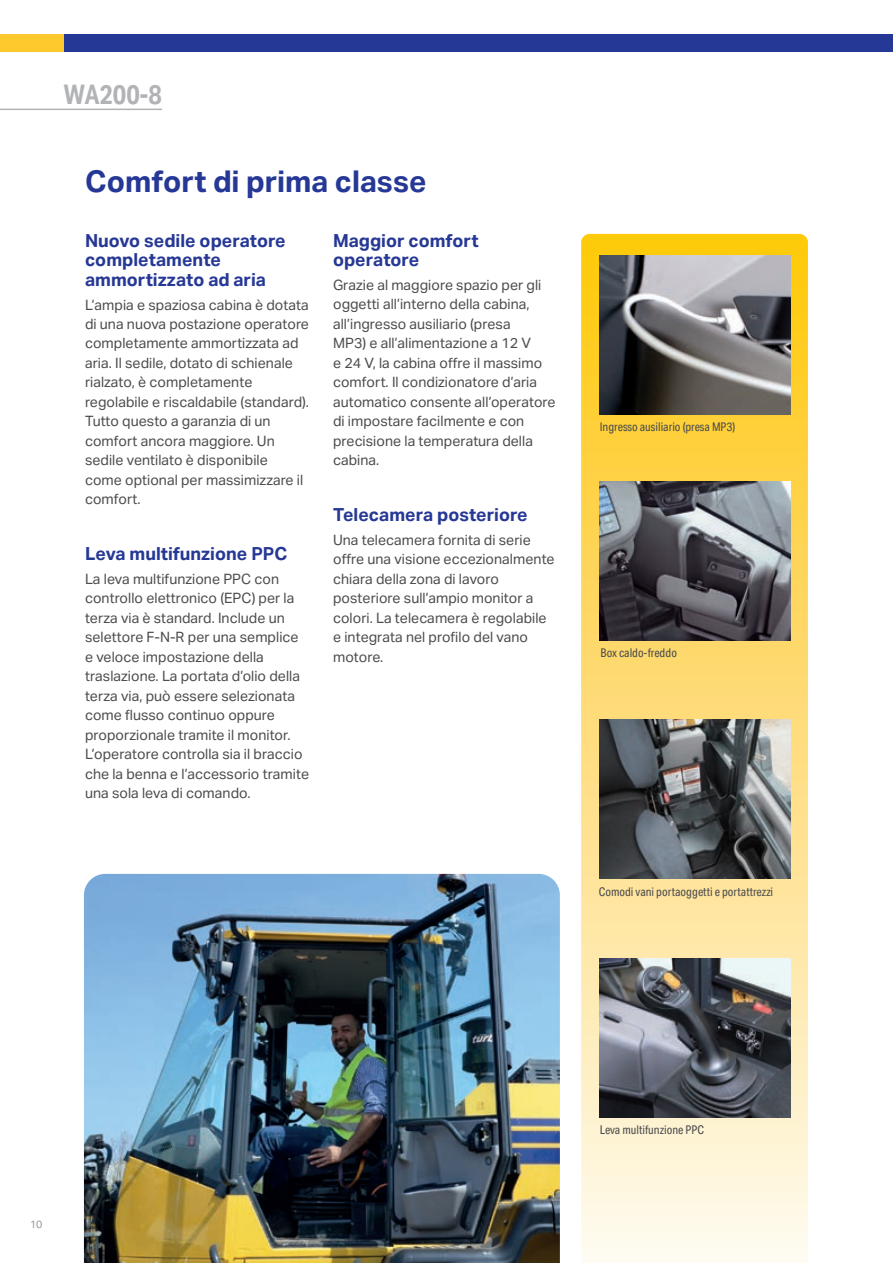
<style>
.page{position:relative;width:893px;height:1263px;background:#fff}
.page>*{position:absolute;margin:0;border:0;box-sizing:border-box;transform-origin:0 0}
.t1{font:700 30px "Aktiv Grotesk";color:#263895}
.t2{font:700 27px "Aktiv Grotesk Cd";color:#b2b3b7}
.t3{font:700 18px/19.5px "Aktiv Grotesk";color:#263895}
.t4{font:14.25px/19.5px "Aktiv Grotesk";color:#4b4c4d}
.t5{font:12px "Aktiv Grotesk Cd";color:#4b4c4d}
.t6{font:10.5px "Aktiv Grotesk";color:#939598}
</style>
<div class="page">
<svg style="left:581px;top:234px;width:227px;height:1029px;background:#fbe08e"></svg>
<img style="left:600px;top:958px;width:190px;height:159px">
<img style="left:600px;top:720px;width:190px;height:159px">
<img style="left:84px;top:874px;width:476px;height:389px">
<img style="left:600px;top:481px;width:190px;height:159px">
<img style="left:600px;top:255px;width:190px;height:159px">
<hr style="left:0;top:109px;width:162px;height:1px;background:#b2b3b7">
<div style="left:0;top:34px;width:143px;height:17px;background:#fec92d"></div>
<div style="left:64px;top:34px;width:829px;height:17px;background:#263895"></div>
<h2 class="t2" style="left:64px;top:79px;width:100px">WA200-8</h2>
<h1 class="t1" style="left:85px;top:164px;width:343px">Comfort di prima classe</h1>
<p class="t3" style="left:85px;top:231px;width:202px">Nuovo sedile operatore completamente ammortizzato ad aria</p>
<p class="t4" style="left:85px;top:295px;width:226px">L’ampia e spaziosa cabina è dotata di una nuova postazione operatore completamente ammortizzata ad aria. Il sedile, dotato di schienale rialzato, è completamente regolabile e riscaldabile (standard).<br>Tutto questo a garanzia di un comfort ancora maggiore. Un sedile ventilato è disponibile<br>come optional per massimizzare il comfort.</p>
<p class="t3" style="left:333px;top:505px;width:196px">Telecamera posteriore</p>
<p class="t4" style="left:333px;top:530px;width:223px">Una telecamera fornita di serie offre una visione eccezionalmente chiara della zona di lavoro posteriore sull’ampio monitor a colori. La telecamera è regolabile e integrata nel profilo del vano motore.</p>
<p class="t3" style="left:333px;top:231px;width:147px">Maggior comfort operatore</p>
<p class="t4" style="left:333px;top:275px;width:224px">Grazie al maggiore spazio per gli oggetti all’interno della cabina, all’ingresso ausiliario (presa<br>MP3) e all’alimentazione a 12 V<br>e 24 V, la cabina offre il massimo comfort. Il condizionatore d’aria automatico consente all’operatore di impostare facilmente e con precisione la temperatura della cabina.</p>
<p class="t3" style="left:85px;top:544px;width:204px">Leva multifunzione PPC</p>
<p class="t4" style="left:85px;top:569px;width:226px">La leva multifunzione PPC con controllo elettronico (EPC) per la terza via è standard. Include un selettore F-N-R per una semplice e veloce impostazione della traslazione. La portata d’olio della terza via, può essere selezionata come flusso continuo oppure proporzionale tramite il monitor.<br>L’operatore controlla sia il braccio che la benna e l’accessorio tramite una sola leva di comando.</p>
<p class="t5" style="left:600px;top:420px;width:137px">Ingresso ausiliario (presa MP3)</p>
<p class="t5" style="left:601px;top:646px;width:78px">Box caldo-freddo</p>
<p class="t5" style="left:599px;top:885px;width:176px">Comodi vani portaoggetti e portattrezzi</p>
<p class="t6" style="left:30px;top:1218px;width:14px">10</p>
<p class="t5" style="left:600px;top:1123px;width:106px">Leva multifunzione PPC</p>
</div>
